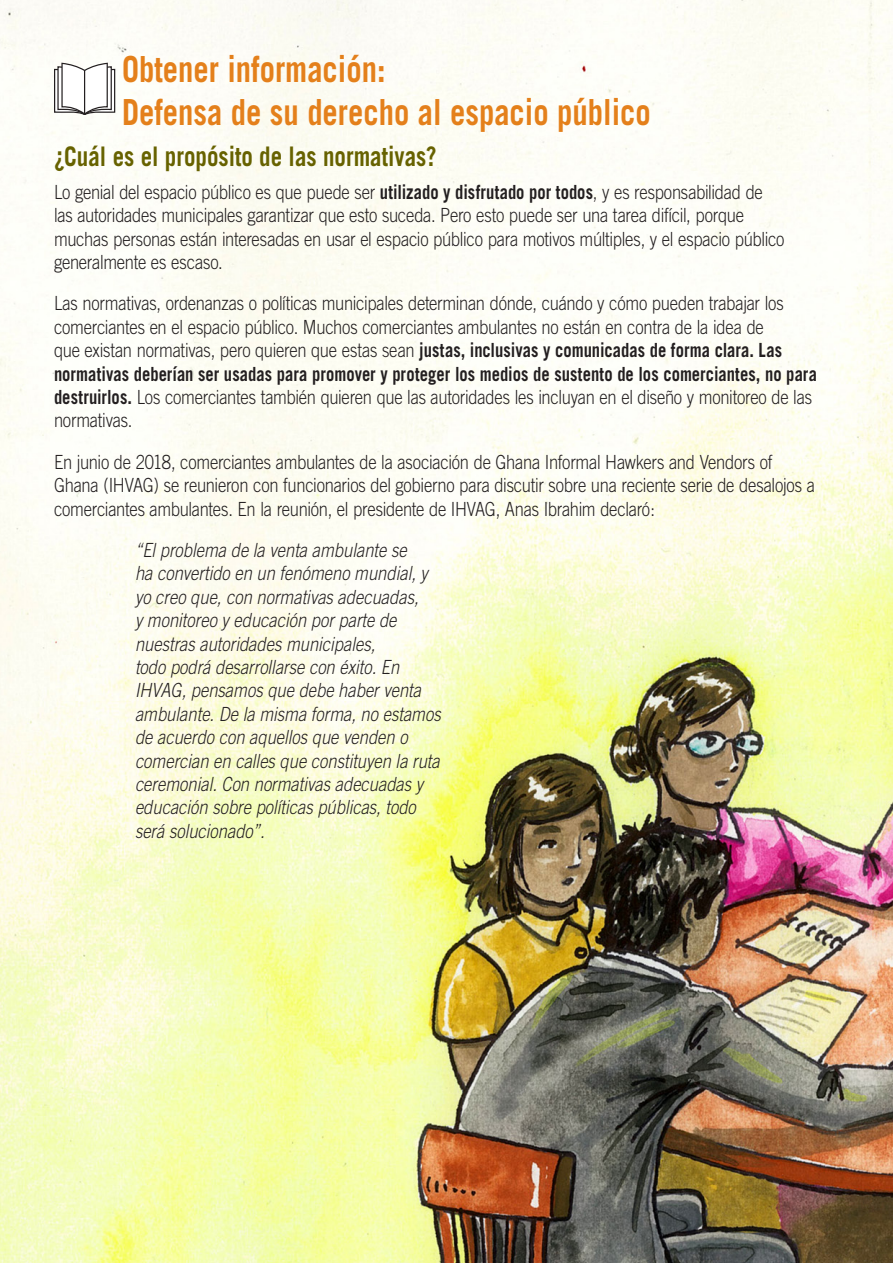
<style>
.page{position:relative;width:893px;height:1263px;background:#fff}
.page>*{position:absolute;margin:0;border:0;box-sizing:border-box;transform-origin:0 0}
.WM_Head_1{font:700 36px/43.2px "Trade Gothic";color:#e4801b;scale:.85 1}
.WM_Head_2{font:700 27px "Trade Gothic";color:#676200;scale:.85 1}
.WM_Paragraph{font:300 19.5px/23.4px "Trade Gothic";letter-spacing:-.015em;color:#231f20;scale:.85 1}
.WM_Quote{font:italic 300 19.5px/23.4px "Trade Gothic";color:#231f20;scale:.85 1}
.s1{font-weight:700}
</style>
<div class="page">
<img style="left:0;top:0;width:893px;height:1263px">
<svg style="left:54px;top:63px;width:61px;height:52px"></svg>
<hr style="left:84px;top:70px;width:1px;height:44px;background:#231f20">
<p class="WM_Head_1" style="left:122px;top:47px;width:624px">Obtener información:<br>Defensa de su derecho al espacio público</p>
<p class="WM_Head_2" style="left:54px;top:140px;width:451px">¿Cuál es el propósito de las normativas?</p>
<p class="WM_Paragraph" style="left:54px;top:180px;width:861px">Lo genial del espacio público es que puede ser <span class="s1">utilizado y disfrutado por todos</span>, y es responsabilidad de las autoridades municipales garantizar que esto suceda. Pero esto puede ser una tarea difícil, porque muchas personas están interesadas en usar el espacio público para motivos múltiples, y el espacio público generalmente es escaso.</p>
<p class="WM_Paragraph" style="left:54px;top:292px;width:899px">Las normativas, ordenanzas o políticas municipales determinan dónde, cuándo y cómo pueden trabajar los comerciantes en el espacio público. Muchos comerciantes ambulantes no están en contra de la idea de<br>que existan normativas, pero quieren que estas sean <span class="s1">justas, inclusivas y comunicadas de forma clara. Las normativas deberían ser usadas para promover y proteger los medios de sustento de los comerciantes, no para destruirlos.</span> Los comerciantes también quieren que las autoridades les incluyan en el diseño y monitoreo de las normativas.</p>
<p class="WM_Paragraph" style="left:54px;top:450px;width:897px">En junio de 2018, comerciantes ambulantes de la asociación de Ghana Informal Hawkers and Vendors of<br>Ghana (IHVAG) se reunieron con funcionarios del gobierno para discutir sobre una reciente serie de desalojos a comerciantes ambulantes. En la reunión, el presidente de IHVAG, Anas Ibrahim declaró:</p>
<p class="WM_Quote" style="left:135px;top:538px;width:361px">“El problema de la venta ambulante se<br>ha convertido en un fenómeno mundial, y yo creo que, con normativas adecuadas,<br>y monitoreo y educación por parte de nuestras autoridades municipales,<br>todo podrá desarrollarse con éxito. En IHVAG, pensamos que debe haber venta ambulante. De la misma forma, no estamos de acuerdo con aquellos que venden o comercian en calles que constituyen la ruta ceremonial. Con normativas adecuadas y educación sobre políticas públicas, todo será solucionado”.</p>
</div>
